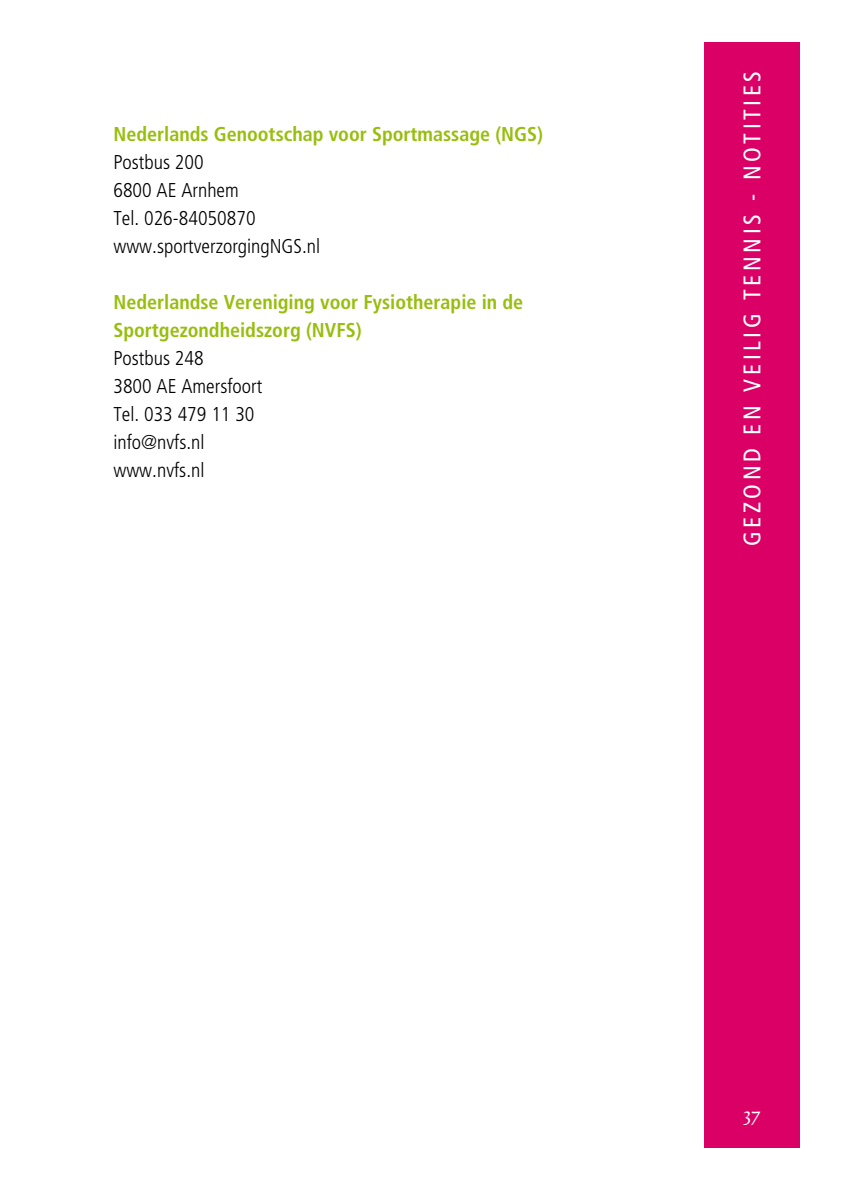
<style>
.page{position:relative;width:842px;height:1191px;background:#fff}
.page>*{position:absolute;margin:0;border:0;box-sizing:border-box;transform-origin:0 0}
.t1{font:condensed 24px "Frutiger LT";letter-spacing:.15em;color:#fff}
.t2{font:24px "Trinite No 2 Rom Con";color:#fff}
.t3{font:300 condensed 20px/28px "Frutiger LT";color:#000}
.t4{font:700 condensed 20px/28px "Frutiger LT";color:#97be0d}
</style>
<div class="page">
<div style="left:704px;top:43px;width:95px;height:1105px;background:#da0065"></div>
<p class="t4" style="left:113px;top:120px;width:431px">Nederlands Genootschap voor Sportmassage (NGS)</p>
<p class="t3" style="left:113px;top:148px;width:208px">Postbus 200<br>6800 AE Arnhem<br>Tel. 026-84050870 www.sportverzorgingNGS.nl</p>
<p class="t4" style="left:113px;top:288px;width:411px">Nederlandse Vereniging voor Fysiotherapie in de<br>Sportgezondheidszorg (NVFS)</p>
<p class="t3" style="left:113px;top:344px;width:150px">Postbus 248<br>3800 AE Amersfoort<br>Tel. 033 479 11 30 info@nvfs.nl www.nvfs.nl</p>
<p class="t1" style="left:738px;top:546px;width:477px;rotate:-90deg">gezond en veilig tennis - Notities</p>
<p class="t2" style="left:743px;top:1103px;width:19px">37</p>
</div>
